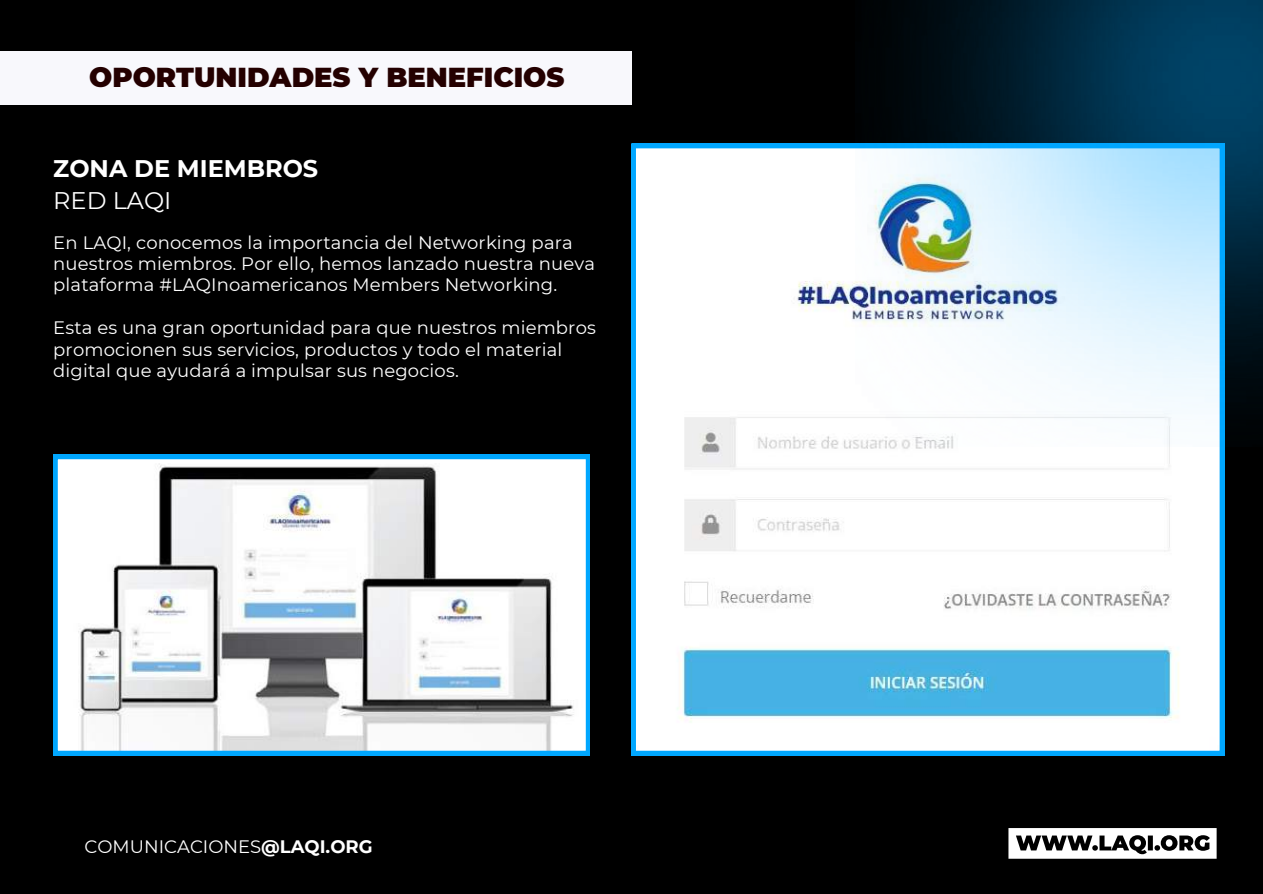
<style>
.page{position:relative;width:1263px;height:894px;background:#fff}
.page>*{position:absolute;margin:0;border:0;box-sizing:border-box;transform-origin:0 0}
.t1{font:900 27.3px "Montserrat";color:#240000}
.t2{font:700 24px "Montserrat";color:#fff}
.t3{font:24px "Montserrat";color:#fff}
.t4{font:18px/21.3px "Montserrat";letter-spacing:.01em;color:#fff}
.s1{font-weight:700}
</style>
<div class="page">
<div style="left:0;top:0;width:1263px;height:893px;background:#000"></div>
<svg style="left:1008px;top:828px;width:209px;height:30px"></svg>
<svg style="left:53px;top:454px;width:537px;height:301px;background:#d0d9df"></svg>
<svg style="left:631px;top:144px;width:593px;height:611px;background:#ddf0f9"></svg>
<div style="left:0;top:52px;width:631px;height:53px;background:#f8f8fc"></div>
<img style="left:856px;top:0;width:407px;height:446px">
<h1 class="t1" style="left:89px;top:61px;width:477px">OPORTUNIDADES Y BENEFICIOS</h1>
<h2 class="t2" style="left:53px;top:153px;width:266px">ZONA DE MIEMBROS</h2>
<h2 class="t3" style="left:53px;top:186px;width:120px">RED LAQI</h2>
<p class="t4" style="left:53px;top:231px;width:543px">En LAQI, conocemos la importancia del Networking para nuestros miembros. Por ello, hemos lanzado nuestra nueva plataforma #LAQInoamericanos Members Networking.</p>
<p class="t4" style="left:53px;top:317px;width:544px">Esta es una gran oportunidad para que nuestros miembros promocionen sus servicios, productos y todo el material digital que ayudará a impulsar sus negocios.</p>
<p class="t4" style="left:85px;top:836px;width:290px">COMUNICACIONES<span class="s1">@LAQI.ORG</span></p>
</div>
